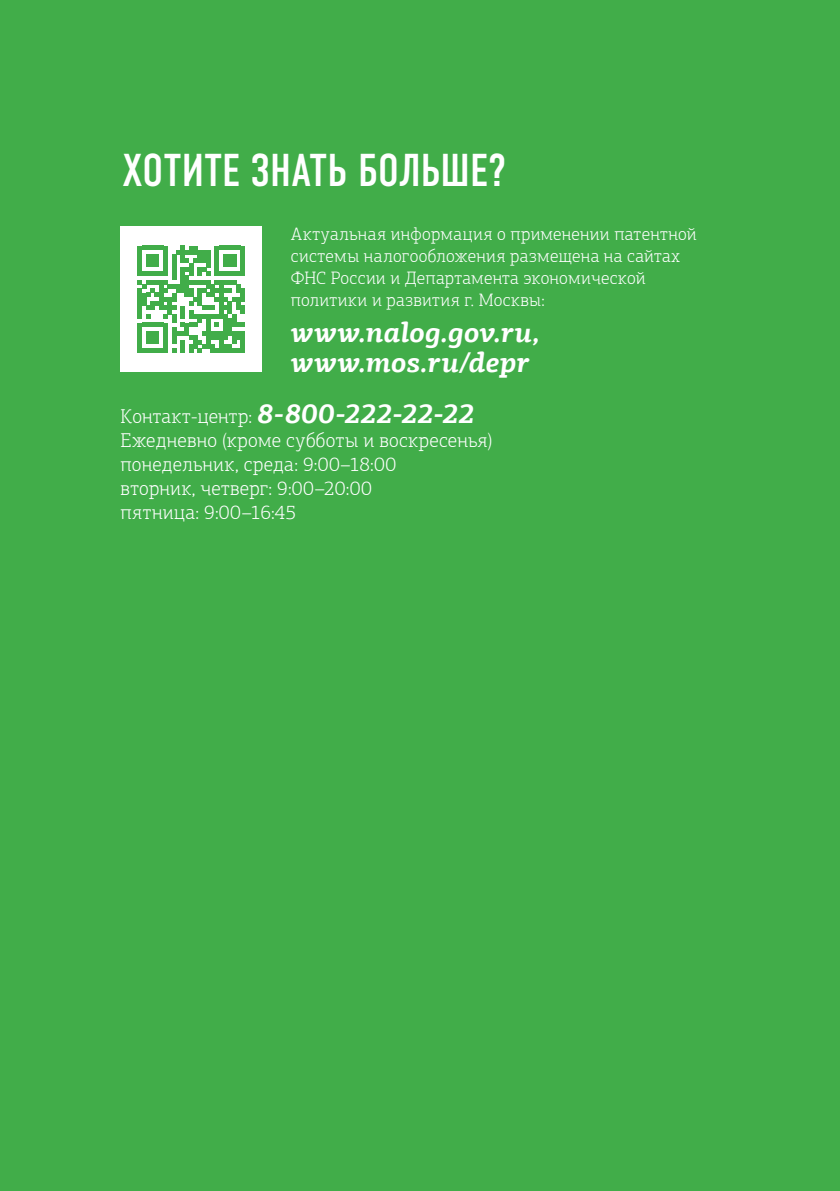
<style>
.page{position:relative;width:840px;height:1191px;background:#fff}
.page>*{position:absolute;margin:0;border:0;box-sizing:border-box;transform-origin:0 0}
.t1{font:46px "DIN Condensed C";letter-spacing:.01em;color:#fff}
.t2{font:italic 700 28px/30px "PF Agora Slab Pro";color:#fff}
.t3{font:300 20px/24px "PF Agora Slab Pro";letter-spacing:.015em;color:#fff}
.t4{font:300 18px/22px "PF Agora Slab Pro";letter-spacing:.02em;color:#fff}
.s1{font-weight:300;font-style:normal;font-size:20px}
</style>
<div class="page">
<div style="left:0;top:0;width:839px;height:1191px;background:#41ad49"></div>
<div style="left:120px;top:227px;width:142px;height:145px;background:#fff"></div>
<svg style="left:138px;top:246px;width:106px;height:107px"></svg>
<h1 class="t1" style="left:122px;top:146px;width:384px">ХОТИТЕ ЗНАТЬ БОЛЬШЕ?</h1>
<p class="t4" style="left:291px;top:223px;width:407px">Актуальная информация о применении патентной системы налогообложения размещена на сайтах ФНС России и Департамента экономической политики и развития г. Москвы:</p>
<h2 class="t2" style="left:291px;top:317px;width:250px">www.nalog.gov.ru, www.mos.ru/depr</h2>
<h2 class="t2" style="left:120px;top:398px;width:355px"><span class="s1">Контакт-центр:</span> 8-800-222-22-22</h2>
<p class="t3" style="left:120px;top:428px;width:373px">Ежедневно (кроме субботы и воскресенья) понедельник, среда: 9:00–18:00<br>вторник, четверг: 9:00–20:00<br>пятница: 9:00–16:45</p>
</div>
